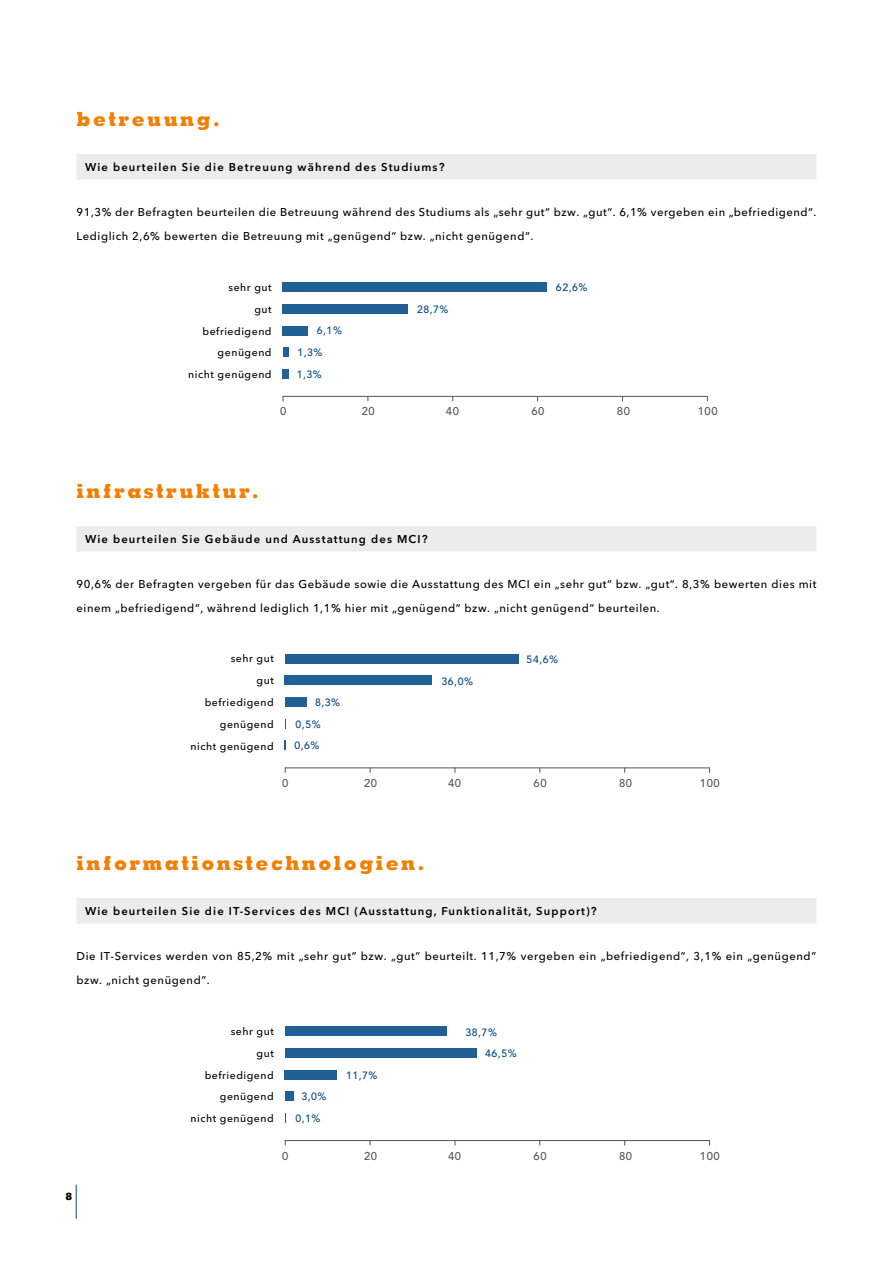
<style>
.page{position:relative;width:893px;height:1263px;background:#fff}
.page>*{position:absolute;margin:0;border:0;box-sizing:border-box;transform-origin:0 0}
.t1{font:800 19.5px "Memphis";letter-spacing:.125em;color:#f27f00}
.t2{font:500 11.25px/24px "Avenir Next LT Pro";letter-spacing:.05em;color:#000}
.t3{font:600 11.25px "Avenir Next LT Pro";letter-spacing:.1em;color:#000}
.t4{font:500 11.25px "Avenir";letter-spacing:.05em;color:#555756}
.t5{font:500 10.5px/21.9px "Avenir Next LT Pro";letter-spacing:.05em;color:#000;text-align:right}
.t6{font:500 10.5px/21.6px "Avenir";letter-spacing:.05em;color:#004782}
.t7{font:800 10.2px "Memphis";color:#000}
</style>
<div class="page">
<hr style="left:76px;top:1184px;width:1px;height:35px;background:#004782">
<hr style="left:283px;top:396px;width:425px;height:1px;background:#555756">
<div style="left:283px;top:326px;width:25px;height:9px;background:#216096"></div>
<div style="left:283px;top:347px;width:6px;height:10px;background:#216096"></div>
<div style="left:283px;top:369px;width:6px;height:9px;background:#216096"></div>
<div style="left:283px;top:304px;width:125px;height:9px;background:#216096"></div>
<div style="left:283px;top:283px;width:264px;height:9px;background:#216096"></div>
<div style="left:77px;top:154px;width:739px;height:26px;background:#ececec"></div>
<div style="left:77px;top:526px;width:739px;height:26px;background:#ececec"></div>
<hr style="left:285px;top:767px;width:425px;height:1px;background:#555756">
<div style="left:285px;top:697px;width:21px;height:10px;background:#216096"></div>
<div style="left:285px;top:676px;width:147px;height:9px;background:#216096"></div>
<div style="left:285px;top:654px;width:233px;height:9px;background:#216096"></div>
<div style="left:77px;top:898px;width:739px;height:26px;background:#ececec"></div>
<hr style="left:285px;top:1140px;width:425px;height:1px;background:#555756">
<div style="left:285px;top:1092px;width:8px;height:9px;background:#216096"></div>
<div style="left:285px;top:1070px;width:52px;height:9px;background:#216096"></div>
<div style="left:285px;top:1048px;width:192px;height:10px;background:#216096"></div>
<div style="left:285px;top:1027px;width:161px;height:9px;background:#216096"></div>
<h1 class="t1" style="left:77px;top:106px;width:145px">betreuung.</h1>
<p class="t3" style="left:85px;top:160px;width:361px">Wie beurteilen Sie die Betreuung während des Studiums?</p>
<p class="t2" style="left:77px;top:200px;width:741px">91,3% der Befragten beurteilen die Betreuung während des Studiums als „sehr gut“ bzw. „gut“. 6,1% vergeben ein „befriedigend“.<br>Lediglich 2,6% bewerten die Betreuung mit „genügend“ bzw. „nicht genügend“.</p>
<p class="t5" style="left:188px;top:276px;width:85px">sehr gut<br>gut befriedigend genügend<br>nicht genügend</p>
<p class="t6" style="left:297px;top:320px;width:47px;text-indent:20px">6,1%<br>1,3%<br>1,3%</p>
<p class="t6" style="left:417px;top:299px;width:33px">28,7%</p>
<p class="t6" style="left:556px;top:277px;width:33px">62,6%</p>
<p class="t4" style="left:280px;top:405px;width:8px">0</p>
<p class="t4" style="left:362px;top:405px;width:15px">20</p>
<p class="t4" style="left:446px;top:405px;width:15px">40</p>
<p class="t4" style="left:531px;top:405px;width:15px">60</p>
<p class="t4" style="left:617px;top:405px;width:15px">80</p>
<p class="t4" style="left:698px;top:405px;width:21px">100</p>
<h1 class="t1" style="left:77px;top:478px;width:184px">infrastruktur.</h1>
<p class="t3" style="left:85px;top:532px;width:344px">Wie beurteilen Sie Gebäude und Ausstattung des MCI?</p>
<p class="t2" style="left:77px;top:572px;width:741px">90,6% der Befragten vergeben für das Gebäude sowie die Ausstattung des MCI ein „sehr gut“ bzw. „gut“. 8,3% bewerten dies mit einem „befriedigend“, während lediglich 1,1% hier mit „genügend“ bzw. „nicht genügend“ beurteilen.</p>
<p class="t5" style="left:190px;top:647px;width:85px">sehr gut<br>gut befriedigend genügend<br>nicht genügend</p>
<p class="t4" style="left:282px;top:777px;width:8px">0</p>
<p class="t4" style="left:364px;top:777px;width:15px">20</p>
<p class="t4" style="left:448px;top:777px;width:15px">40</p>
<p class="t4" style="left:533px;top:777px;width:15px">60</p>
<p class="t4" style="left:619px;top:777px;width:15px">80</p>
<p class="t4" style="left:700px;top:777px;width:21px">100</p>
<p class="t6" style="left:527px;top:649px;width:33px">54,6%</p>
<p class="t6" style="left:442px;top:670px;width:33px">36,0%</p>
<p class="t6" style="left:315px;top:692px;width:27px">8,3%</p>
<p class="t6" style="left:294px;top:713px;width:28px">0,5%<br>0,6%</p>
<h1 class="t1" style="left:77px;top:850px;width:349px">informationstechnologien.</h1>
<p class="t3" style="left:85px;top:904px;width:513px">Wie beurteilen Sie die IT-Services des MCI (Ausstattung, Funktionalität, Support)?</p>
<p class="t2" style="left:77px;top:944px;width:741px">Die IT-Services werden von 85,2% mit „sehr gut” bzw. „gut” beurteilt. 11,7% vergeben ein „befriedigend”, 3,1% ein „genügend” bzw. „nicht genügend”.</p>
<p class="t7" style="left:65px;top:1190px;width:8px">8</p>
<p class="t5" style="left:190px;top:1020px;width:85px">sehr gut<br>gut befriedigend genügend<br>nicht genügend</p>
<p class="t6" style="left:295px;top:1086px;width:33px;text-align:center">3,0%<br>0,1%</p>
<p class="t6" style="left:346px;top:1065px;width:33px">11,7%</p>
<p class="t6" style="left:465px;top:1022px;width:33px">38,7%</p>
<p class="t6" style="left:485px;top:1043px;width:33px">46,5%</p>
<p class="t4" style="left:282px;top:1149px;width:8px">0</p>
<p class="t4" style="left:364px;top:1149px;width:15px">20</p>
<p class="t4" style="left:448px;top:1149px;width:15px">40</p>
<p class="t4" style="left:533px;top:1149px;width:15px">60</p>
<p class="t4" style="left:619px;top:1149px;width:15px">80</p>
<p class="t4" style="left:700px;top:1149px;width:21px">100</p>
</div>
